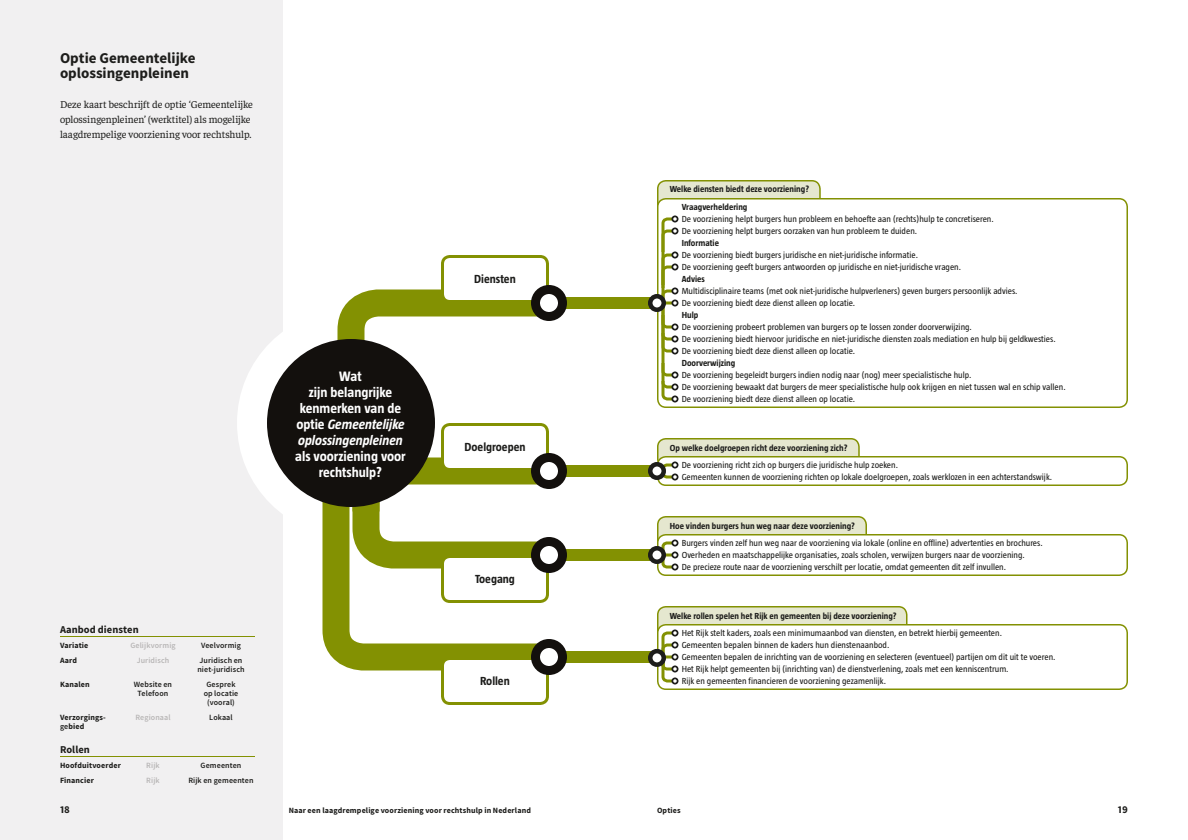
<style>
.page{position:relative;width:1188px;height:840px;background:#fff}
.page>*{position:absolute;margin:0;border:0;box-sizing:border-box;transform-origin:0 0}
.kopH2_15_15{font:700 15px/15px "Source Sans Pro";color:#1d1d1b}
.t1{font:700 14px/16px "Taz";color:#fff;text-align:center}
.t2{font:700 12px "Taz";color:#1d1d1b}
.body_eerste_alinea{font:10.5px/15px "Faustina";letter-spacing:-.005em;color:#1d1d1b}
.tabelKop{font:700 10.5px "Source Sans Pro";letter-spacing:.005em;color:#1d1d1b}
.t3{font:9px/12px "Taz";color:#1d1d1b}
.t4{font:700 9px/17.6px "Taz";color:#1d1d1b}
.tabel{font:700 8px "Source Sans Pro";letter-spacing:.015em;color:#1d1d1b}
.tabel-2{font:600 8px/9px "Source Sans Pro";letter-spacing:.015em;color:#1d1d1b}
.tabel-3{font:600 8px "Source Sans Pro";letter-spacing:.01em;color:#b8b6b6}
.s1{font-style:italic}
.s2{font-weight:600}
.s3{font-weight:700}
</style>
<div class="page">
<div style="left:0;top:0;width:283px;height:840px;background:#f1f0f1"></div>
<div style="left:237px;top:309px;width:228px;height:228px;background:#fff;border-radius:50%"></div>
<svg style="left:326px;top:285px;width:240px;height:129px"></svg>
<svg style="left:309px;top:496px;width:257px;height:179px"></svg>
<div style="left:549px;top:651px;width:108px;height:12px;background:#839102"></div>
<div style="left:549px;top:549px;width:108px;height:12px;background:#839102"></div>
<div style="left:549px;top:465px;width:108px;height:12px;background:#839102"></div>
<div style="left:549px;top:297px;width:108px;height:12px;background:#839102"></div>
<svg style="left:339px;top:423px;width:228px;height:159px"></svg>
<div style="left:658px;top:517px;width:208px;height:33px;background:#e5e7cf;border-radius:8px"></div>
<div style="left:657px;top:516px;width:210px;height:34px;border:2px solid #839102;border-radius:8px"></div>
<div style="left:658px;top:607px;width:249px;height:33px;background:#e5e7cf;border-radius:8px"></div>
<div style="left:657px;top:606px;width:251px;height:34px;border:2px solid #839102;border-radius:8px"></div>
<div style="left:443px;top:658px;width:105px;height:46px;background:#fff;border-radius:8px"></div>
<div style="left:441px;top:657px;width:108px;height:48px;border:3px solid #839102;border-radius:8px"></div>
<div style="left:443px;top:257px;width:105px;height:45px;background:#fff;border-radius:8px"></div>
<div style="left:441px;top:255px;width:108px;height:48px;border:3px solid #839102;border-radius:8px"></div>
<div style="left:658px;top:181px;width:162px;height:52px;background:#e5e7cf;border-radius:8px"></div>
<div style="left:657px;top:180px;width:164px;height:54px;border:2px solid #839102;border-radius:8px"></div>
<div style="left:658px;top:199px;width:469px;height:208px;background:#fff;border-radius:8px"></div>
<div style="left:657px;top:198px;width:471px;height:210px;border:2px solid #839102;border-radius:8px"></div>
<div style="left:658px;top:439px;width:201px;height:28px;background:#e5e7cf;border-radius:8px"></div>
<div style="left:657px;top:438px;width:203px;height:30px;border:2px solid #839102;border-radius:8px"></div>
<div style="left:658px;top:625px;width:469px;height:64px;background:#fff;border-radius:8px"></div>
<div style="left:657px;top:624px;width:471px;height:66px;border:2px solid #839102;border-radius:8px"></div>
<div style="left:658px;top:535px;width:469px;height:40px;background:#fff;border-radius:8px"></div>
<div style="left:657px;top:534px;width:471px;height:42px;border:2px solid #839102;border-radius:8px"></div>
<div style="left:658px;top:457px;width:469px;height:28px;background:#fff;border-radius:8px"></div>
<div style="left:657px;top:456px;width:471px;height:30px;border:2px solid #839102;border-radius:8px"></div>
<div style="left:443px;top:424px;width:105px;height:46px;background:#fff;border-radius:8px"></div>
<div style="left:441px;top:423px;width:108px;height:48px;border:3px solid #839102;border-radius:8px"></div>
<div style="left:443px;top:556px;width:105px;height:46px;background:#fff;border-radius:8px"></div>
<div style="left:441px;top:555px;width:108px;height:48px;border:3px solid #839102;border-radius:8px"></div>
<svg style="left:536px;top:644px;width:26px;height:26px"></svg>
<div style="left:531px;top:639px;width:36px;height:36px;border:9px solid #13100d;border-radius:50%"></div>
<svg style="left:536px;top:290px;width:26px;height:26px"></svg>
<div style="left:531px;top:285px;width:36px;height:36px;border:9px solid #13100d;border-radius:50%"></div>
<div style="left:650px;top:296px;width:14px;height:14px;background:#fff;border-radius:50%"></div>
<div style="left:648px;top:294px;width:18px;height:18px;border:4px solid #1d1d1b;border-radius:50%"></div>
<div style="left:650px;top:651px;width:14px;height:14px;background:#fff;border-radius:50%"></div>
<div style="left:648px;top:649px;width:18px;height:18px;border:4px solid #1d1d1b;border-radius:50%"></div>
<div style="left:650px;top:548px;width:14px;height:14px;background:#fff;border-radius:50%"></div>
<div style="left:648px;top:546px;width:18px;height:18px;border:4px solid #1d1d1b;border-radius:50%"></div>
<div style="left:650px;top:464px;width:14px;height:14px;background:#fff;border-radius:50%"></div>
<div style="left:648px;top:462px;width:18px;height:18px;border:4px solid #1d1d1b;border-radius:50%"></div>
<svg style="left:660px;top:462px;width:19px;height:18px"></svg>
<svg style="left:660px;top:540px;width:19px;height:30px"></svg>
<svg style="left:660px;top:630px;width:19px;height:54px"></svg>
<svg style="left:536px;top:458px;width:26px;height:26px"></svg>
<div style="left:531px;top:453px;width:36px;height:36px;border:9px solid #13100d;border-radius:50%"></div>
<svg style="left:536px;top:542px;width:26px;height:26px"></svg>
<div style="left:531px;top:537px;width:36px;height:36px;border:9px solid #13100d;border-radius:50%"></div>
<svg style="left:660px;top:216px;width:19px;height:186px"></svg>
<div style="left:267px;top:339px;width:168px;height:168px;background:#13100d;border-radius:50%"></div>
<hr style="left:60px;top:636px;width:195px;height:1px;background:#839102">
<hr style="left:60px;top:756px;width:195px;height:1px;background:#839102">
<p class="kopH2_15_15" style="left:60px;top:50px;width:137px">Optie Gemeentelijke oplossingenpleinen</p>
<p class="body_eerste_alinea" style="left:60px;top:96px;width:195px">Deze kaart beschrijft de optie ‘Gemeentelijke oplossingenpleinen’ (werktitel) als mogelijke laagdrempelige voorziening voor rechtshulp.</p>
<p class="t1" style="left:295px;top:368px;width:112px">Wat<br>zijn belangrijke kenmerken van de optie <span class="s1">Gemeentelijke oplossingenpleinen </span>als voorziening voor rechtshulp?</p>
<p class="tabelKop" style="left:60px;top:622px;width:80px">Aanbod diensten</p>
<p class="tabel" style="left:60px;top:640px;width:30px">Variatie</p>
<p class="tabel-3" style="left:130px;top:640px;width:47px">Gelijkvormig</p>
<p class="tabel-2" style="left:201px;top:641px;width:41px">Veelvormig</p>
<p class="tabel" style="left:60px;top:655px;width:18px">Aard</p>
<p class="tabel-3" style="left:137px;top:655px;width:34px">Juridisch</p>
<p class="tabel-2" style="left:197px;top:656px;width:49px">Juridisch en niet-juridisch</p>
<p class="tabel" style="left:60px;top:679px;width:31px">Kanalen</p>
<p class="tabel-2" style="left:134px;top:680px;width:40px">Website en</p>
<p class="tabel-2" style="left:206px;top:680px;width:31px">Gesprek</p>
<p class="tabel-2" style="left:138px;top:689px;width:32px">Telefoon</p>
<p class="tabel-2" style="left:204px;top:689px;width:36px;text-align:center">op locatie (vooral)</p>
<p class="tabel" style="left:60px;top:712px;width:46px">Verzorgings-</p>
<p class="tabel-3" style="left:135px;top:712px;width:37px">Regionaal</p>
<p class="tabel-2" style="left:209px;top:713px;width:25px">Lokaal</p>
<p class="tabel" style="left:60px;top:721px;width:26px"><span class="s2">ge</span>bied</p>
<p class="tabelKop" style="left:60px;top:742px;width:31px">Rollen</p>
<p class="tabel" style="left:60px;top:760px;width:62px">Hoofduitvoerder</p>
<p class="tabel-3" style="left:146px;top:760px;width:15px">Rijk</p>
<p class="tabel-2" style="left:201px;top:761px;width:42px">Gemeenten</p>
<p class="tabel" style="left:60px;top:775px;width:35px">Financier</p>
<p class="tabel-3" style="left:146px;top:775px;width:15px">Rijk</p>
<p class="tabel-2" style="left:188px;top:776px;width:67px">Rijk en gemeenten</p>
<p class="t2" style="left:474px;top:272px;width:43px">Diensten</p>
<p class="t2" style="left:464px;top:440px;width:63px">Doelgroepen</p>
<p class="t2" style="left:475px;top:572px;width:41px">Toegang</p>
<p class="t2" style="left:480px;top:674px;width:31px">Rollen</p>
<p class="t4" style="left:682px;top:180px;width:129px;text-indent:-12px">Welke diensten biedt deze voorziening?<br>Vraagverheldering</p>
<p class="t3" style="left:682px;top:213px;width:385px">De voorziening helpt burgers hun probleem en behoefte aan (rechts)hulp te concretiseren.<br>De voorziening helpt burgers oorzaken van hun probleem te duiden.<br><span class="s3">Informatie<br></span>De voorziening biedt burgers juridische en niet-juridische informatie.<br>De voorziening geeft burgers antwoorden op juridische en niet-juridische vragen.<br><span class="s3">Advies<br></span>Multidisciplinaire teams (met ook niet-juridische hulpverleners) geven burgers persoonlijk advies.<br>De voorziening biedt deze dienst alleen op locatie.<br><span class="s3">Hulp<br></span>De voorziening probeert problemen van burgers op te lossen zonder doorverwijzing.<br>De voorziening biedt hiervoor juridische en niet-juridische diensten zoals mediation en hulp bij geldkwesties.<br>De voorziening biedt deze dienst alleen op locatie.<br><span class="s3">Doorverwijzing<br></span>De voorziening begeleidt burgers indien nodig naar (nog) meer specialistische hulp.<br>De voorziening bewaakt dat burgers de meer specialistische hulp ook krijgen en niet tussen wal en schip vallen.<br>De voorziening biedt deze dienst alleen op locatie.</p>
<p class="t3" style="left:682px;top:439px;width:218px;line-height:17.3px;text-indent:-12px"><span class="s3">Op welke doelgroepen richt deze voorziening zich?<br></span>De voorziening richt zich op burgers die juridische hulp zoeken.</p>
<p class="t3" style="left:682px;top:471px;width:372px">Gemeenten kunnen de voorziening richten op lokale doelgroepen, zoals werklozen in een achterstandswijk.</p>
<p class="t3" style="left:682px;top:517px;width:362px;line-height:17.3px;text-indent:-12px"><span class="s3">Hoe vinden burgers hun weg naar deze voorziening?<br></span>Burgers vinden zelf hun weg naar de voorziening via lokale (online en offline) advertenties en brochures.</p>
<p class="t3" style="left:682px;top:549px;width:345px">Overheden en maatschappelijke organisaties, zoals scholen, verwijzen burgers naar de voorziening.<br>De precieze route naar de voorziening verschilt per locatie, omdat gemeenten dit zelf invullen.</p>
<p class="t3" style="left:682px;top:607px;width:322px;line-height:17.3px;text-indent:-12px"><span class="s3">Welke rollen spelen het Rijk en gemeenten bij deze voorziening?<br></span>Het Rijk stelt kaders, zoals een minimumaanbod van diensten, en betrekt hierbij gemeenten.</p>
<p class="t3" style="left:682px;top:639px;width:375px">Gemeenten bepalen binnen de kaders hun dienstenaanbod.<br>Gemeenten bepalen de inrichting van de voorziening en selecteren (eventueel) partijen om dit uit te voeren.<br>Het Rijk helpt gemeenten bij (inrichting van) de dienstverlening, zoals met een kenniscentrum.<br>Rijk en gemeenten financieren de voorziening gezamenlijk.</p>
<p class="tabelKop" style="left:60px;top:802px;width:11px">18</p>
<p class="tabel" style="left:289px;top:805px;width:244px">Naar een laagdrempelige voorziening voor rechtshulp in Nederland</p>
<p class="tabel" style="left:657px;top:805px;width:25px">Opties</p>
<p class="tabelKop" style="left:1118px;top:802px;width:12px">19</p>
</div>
